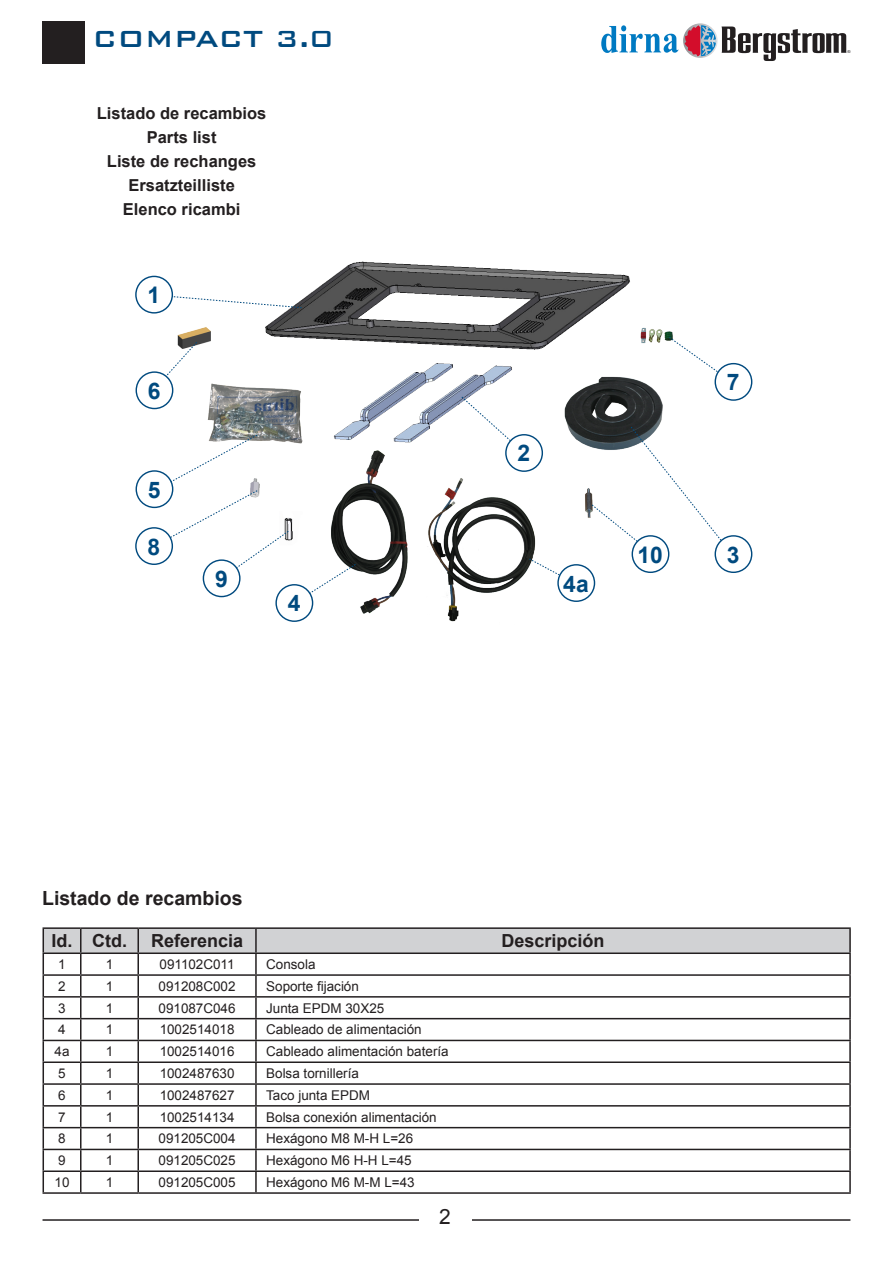
<style>
.page{position:relative;width:893px;height:1263px;background:#fff}
.page>*{position:absolute;margin:0;border:0;box-sizing:border-box;transform-origin:0 0}
.t1{font:500 31.2px "Bank Gothic BT";color:#004a7f}
.t2{font:700 22.8px "Arial";color:#004a7f}
.t3{font:21px "Arial";color:#231f20}
.t4{font:700 19.5px "Arial";color:#231f20}
.t5{font:700 18px "Arial";color:#231f20}
.t6{font:700 16.5px "Arial";color:#231f20}
.t7{font:13.5px "Arial";color:#231f20}
.t8{font:4.05px "Arial";color:#231f20;scale:1.08 1}
</style>
<div class="page">
<hr style="left:43px;top:1219px;width:807px;height:2px;background:#231f20">
<div style="left:419px;top:1209px;width:52px;height:22px;background:#fff"></div>
<svg style="left:601px;top:25px;width:77px;height:28px"></svg>
<svg style="left:683px;top:23px;width:35px;height:35px"></svg>
<svg style="left:685px;top:25px;width:161px;height:36px"></svg>
<div style="left:43px;top:21px;width:42px;height:43px;background:#231f20"></div>
<hr style="left:256px;top:952px;width:595px;height:2px;background:#231f20">
<hr style="left:849px;top:954px;width:2px;height:20px;background:#231f20">
<hr style="left:256px;top:974px;width:595px;height:2px;background:#231f20">
<hr style="left:849px;top:976px;width:2px;height:20px;background:#231f20">
<hr style="left:256px;top:996px;width:595px;height:1px;background:#231f20">
<hr style="left:849px;top:997px;width:2px;height:21px;background:#231f20">
<hr style="left:256px;top:1018px;width:595px;height:1px;background:#231f20">
<hr style="left:849px;top:1019px;width:2px;height:21px;background:#231f20">
<hr style="left:256px;top:1040px;width:595px;height:1px;background:#231f20">
<hr style="left:849px;top:1041px;width:2px;height:20px;background:#231f20">
<hr style="left:256px;top:1061px;width:595px;height:2px;background:#231f20">
<hr style="left:849px;top:1063px;width:2px;height:20px;background:#231f20">
<hr style="left:256px;top:1083px;width:595px;height:2px;background:#231f20">
<hr style="left:849px;top:1085px;width:2px;height:20px;background:#231f20">
<hr style="left:256px;top:1105px;width:595px;height:1px;background:#231f20">
<hr style="left:849px;top:1106px;width:2px;height:21px;background:#231f20">
<hr style="left:256px;top:1127px;width:595px;height:1px;background:#231f20">
<hr style="left:849px;top:1128px;width:2px;height:21px;background:#231f20">
<hr style="left:256px;top:1149px;width:595px;height:1px;background:#231f20">
<hr style="left:849px;top:1150px;width:2px;height:20px;background:#231f20">
<hr style="left:256px;top:1170px;width:595px;height:2px;background:#231f20">
<hr style="left:849px;top:1172px;width:2px;height:20px;background:#231f20">
<hr style="left:43px;top:1192px;width:38px;height:2px;background:#231f20">
<hr style="left:81px;top:1192px;width:57px;height:2px;background:#231f20">
<hr style="left:138px;top:1192px;width:118px;height:2px;background:#231f20">
<hr style="left:256px;top:1192px;width:595px;height:2px;background:#231f20">
<hr style="left:43px;top:927px;width:38px;height:2px;background:#231f20">
<svg style="left:43px;top:928px;width:807px;height:264px"></svg>
<hr style="left:81px;top:927px;width:57px;height:2px;background:#231f20">
<hr style="left:80px;top:929px;width:2px;height:23px;background:#231f20">
<hr style="left:138px;top:927px;width:118px;height:2px;background:#231f20">
<hr style="left:137px;top:929px;width:2px;height:23px;background:#231f20">
<hr style="left:256px;top:927px;width:595px;height:2px;background:#231f20">
<hr style="left:255px;top:929px;width:2px;height:23px;background:#231f20">
<hr style="left:849px;top:929px;width:2px;height:23px;background:#231f20">
<img style="left:173px;top:261px;width:580px;height:361px">
<svg style="left:167px;top:294px;width:135px;height:14px"></svg>
<div style="left:136px;top:276px;width:36px;height:37px;background:#fff;border-radius:50%"></div>
<div style="left:135px;top:276px;width:38px;height:38px;border:1px solid #004a7f;border-radius:50%"></div>
<svg style="left:162px;top:341px;width:36px;height:51px"></svg>
<div style="left:136px;top:470px;width:37px;height:38px;border:1px solid #004a7f;border-radius:50%"></div>
<div style="left:136px;top:372px;width:37px;height:36px;background:#fff;border-radius:50%"></div>
<div style="left:136px;top:371px;width:37px;height:38px;border:1px solid #004a7f;border-radius:50%"></div>
<svg style="left:668px;top:336px;width:65px;height:47px"></svg>
<svg style="left:153px;top:434px;width:203px;height:170px"></svg>
<div style="left:276px;top:585px;width:37px;height:36px;background:#fff;border-radius:50%"></div>
<div style="left:275px;top:584px;width:38px;height:38px;border:1px solid #004a7f;border-radius:50%"></div>
<div style="left:203px;top:560px;width:37px;height:36px;background:#fff;border-radius:50%"></div>
<div style="left:203px;top:559px;width:38px;height:38px;border:1px solid #004a7f;border-radius:50%"></div>
<div style="left:136px;top:528px;width:36px;height:36px;background:#fff;border-radius:50%"></div>
<div style="left:135px;top:527px;width:38px;height:38px;border:1px solid #004a7f;border-radius:50%"></div>
<svg style="left:461px;top:396px;width:64px;height:58px"></svg>
<svg style="left:528px;top:558px;width:48px;height:26px"></svg>
<svg style="left:591px;top:426px;width:142px;height:129px"></svg>
<div style="left:632px;top:536px;width:37px;height:36px;background:#fff;border-radius:50%"></div>
<div style="left:632px;top:535px;width:37px;height:38px;border:1px solid #004a7f;border-radius:50%"></div>
<div style="left:506px;top:435px;width:36px;height:36px;background:#fff;border-radius:50%"></div>
<div style="left:505px;top:434px;width:38px;height:38px;border:1px solid #004a7f;border-radius:50%"></div>
<div style="left:558px;top:565px;width:36px;height:36px;background:#fff;border-radius:50%"></div>
<div style="left:557px;top:564px;width:38px;height:38px;border:1px solid #004a7f;border-radius:50%"></div>
<div style="left:715px;top:536px;width:37px;height:36px;background:#fff;border-radius:50%"></div>
<div style="left:715px;top:535px;width:37px;height:38px;border:1px solid #004a7f;border-radius:50%"></div>
<div style="left:715px;top:364px;width:37px;height:36px;background:#fff;border-radius:50%"></div>
<div style="left:715px;top:363px;width:37px;height:38px;border:1px solid #004a7f;border-radius:50%"></div>
<h1 class="t1" style="left:49px;top:21px;width:286px"><sub>ES</sub> COMPACT 3.0</h1>
<p class="t6" style="left:97px;top:102px;width:171px">Listado de recambios</p>
<p class="t6" style="left:147px;top:126px;width:71px">Parts list</p>
<p class="t6" style="left:107px;top:150px;width:151px">Liste de rechanges</p>
<p class="t6" style="left:128px;top:174px;width:108px">Ersatzteilliste</p>
<p class="t6" style="left:123px;top:198px;width:119px">Elenco ricambi</p>
<p class="t2" style="left:147px;top:280px;width:14px">1</p>
<p class="t2" style="left:148px;top:376px;width:14px">6</p>
<p class="t2" style="left:148px;top:474px;width:14px">5</p>
<p class="t2" style="left:517px;top:438px;width:14px">2</p>
<p class="t2" style="left:147px;top:531px;width:14px">8</p>
<p class="t2" style="left:637px;top:539px;width:27px">10</p>
<p class="t2" style="left:215px;top:564px;width:14px">9</p>
<p class="t2" style="left:288px;top:588px;width:14px">4</p>
<p class="t2" style="left:563px;top:568px;width:27px">4a</p>
<p class="t2" style="left:727px;top:367px;width:14px">7</p>
<p class="t2" style="left:727px;top:539px;width:14px">3</p>
<p class="t8" style="left:847px;top:49px;width:4px">®</p>
<p class="t4" style="left:42px;top:885px;width:202px">Listado de recambios</p>
<p class="t5" style="left:52px;top:929px;width:23px">Id.</p>
<p class="t5" style="left:92px;top:929px;width:36px">Ctd.</p>
<p class="t5" style="left:151px;top:929px;width:94px">Referencia</p>
<p class="t5" style="left:501px;top:929px;width:105px">Descripción</p>
<p class="t7" style="left:58px;top:955px;width:9px">1</p>
<p class="t7" style="left:106px;top:955px;width:9px">1</p>
<p class="t7" style="left:160px;top:955px;width:77px">091102C011</p>
<p class="t7" style="left:266px;top:955px;width:51px">Consola</p>
<p class="t7" style="left:58px;top:977px;width:9px">2</p>
<p class="t7" style="left:106px;top:977px;width:9px">1</p>
<p class="t7" style="left:159px;top:977px;width:79px">091208C002</p>
<p class="t7" style="left:266px;top:977px;width:94px">Soporte fijación</p>
<p class="t7" style="left:58px;top:999px;width:9px">3</p>
<p class="t7" style="left:106px;top:999px;width:9px">1</p>
<p class="t7" style="left:159px;top:999px;width:79px">091087C046</p>
<p class="t7" style="left:266px;top:999px;width:120px">Junta EPDM 30X25</p>
<p class="t7" style="left:58px;top:1021px;width:9px">4</p>
<p class="t7" style="left:106px;top:1021px;width:9px">1</p>
<p class="t7" style="left:160px;top:1021px;width:76px">1002514018</p>
<p class="t7" style="left:266px;top:1021px;width:157px">Cableado de alimentación</p>
<p class="t7" style="left:55px;top:1043px;width:16px">4a</p>
<p class="t7" style="left:106px;top:1043px;width:9px">1</p>
<p class="t7" style="left:160px;top:1043px;width:76px">1002514016</p>
<p class="t7" style="left:266px;top:1043px;width:184px">Cableado alimentación batería</p>
<p class="t7" style="left:58px;top:1064px;width:9px">5</p>
<p class="t7" style="left:106px;top:1064px;width:9px">1</p>
<p class="t7" style="left:160px;top:1064px;width:76px">1002487630</p>
<p class="t7" style="left:266px;top:1064px;width:94px">Bolsa tornillería</p>
<p class="t7" style="left:58px;top:1086px;width:9px">6</p>
<p class="t7" style="left:106px;top:1086px;width:9px">1</p>
<p class="t7" style="left:160px;top:1086px;width:76px">1002487627</p>
<p class="t7" style="left:266px;top:1086px;width:105px">Taco junta EPDM</p>
<p class="t7" style="left:58px;top:1108px;width:9px">7</p>
<p class="t7" style="left:106px;top:1108px;width:9px">1</p>
<p class="t7" style="left:160px;top:1108px;width:76px">1002514134</p>
<p class="t7" style="left:266px;top:1108px;width:172px">Bolsa conexión alimentación</p>
<p class="t7" style="left:58px;top:1130px;width:9px">8</p>
<p class="t7" style="left:106px;top:1130px;width:9px">1</p>
<p class="t7" style="left:159px;top:1130px;width:79px">091205C004</p>
<p class="t7" style="left:266px;top:1130px;width:148px">Hexágono M8 M-H L=26</p>
<p class="t7" style="left:58px;top:1152px;width:9px">9</p>
<p class="t7" style="left:106px;top:1152px;width:9px">1</p>
<p class="t7" style="left:159px;top:1152px;width:79px">091205C025</p>
<p class="t7" style="left:266px;top:1152px;width:147px">Hexágono M6 H-H L=45</p>
<p class="t7" style="left:55px;top:1173px;width:16px">10</p>
<p class="t7" style="left:106px;top:1173px;width:9px">1</p>
<p class="t7" style="left:159px;top:1173px;width:79px">091205C005</p>
<p class="t7" style="left:266px;top:1173px;width:150px">Hexágono M6 M-M L=43</p>
<h3 class="t3" style="left:439px;top:1203px;width:13px">2</h3>
</div>
